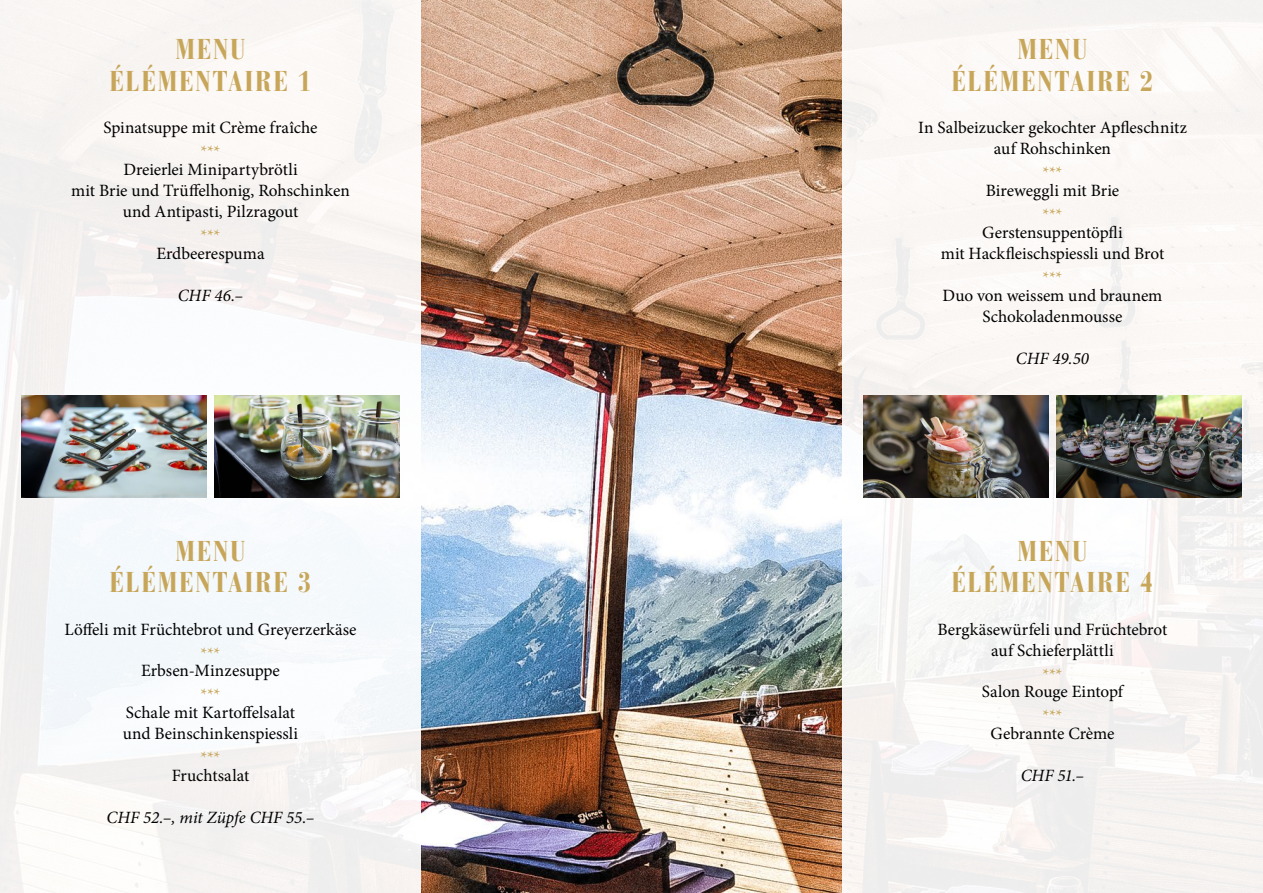
<style>
.page{position:relative;width:1263px;height:893px;background:#fff}
.page>*{position:absolute;margin:0;border:0;box-sizing:border-box;transform-origin:0 0}
.t1{font:700 condensed 28.5px/31.5px "Bauer Bodoni Std";letter-spacing:.065em;color:#c7a659;text-align:center}
.t2{font:17.25px/21px "Minion Pro";color:#000;text-align:center}
.t3{font:italic 17.25px "Minion Pro";letter-spacing:-.01em;color:#000}
.t4{font:17.25px "Minion Pro";color:#c7a659}
</style>
<div class="page">
<img style="left:421px;top:0;width:421px;height:893px">
<div style="left:0;top:0;width:421px;height:893px;background:#f7f7f6"></div>
<div style="left:842px;top:0;width:421px;height:893px;background:#f9f7f4"></div>
<img style="left:21px;top:395px;width:185px;height:102px">
<img style="left:863px;top:395px;width:185px;height:102px">
<img style="left:215px;top:395px;width:185px;height:102px">
<img style="left:1057px;top:395px;width:185px;height:102px">
<h1 class="t1" style="left:109px;top:34px;width:204px">MENU<br>ÉLÉMENTAIRE 1</h1>
<p class="t2" style="left:103px;top:117px;width:215px">Spinatsuppe mit Crème fraîche</p>
<p class="t4" style="left:200px;top:140px;width:22px">***</p>
<p class="t2" style="left:71px;top:159px;width:280px">Dreierlei Minipartybrötli<br>mit Brie und Trüffelhonig, Rohschinken und Antipasti, Pilzragout</p>
<p class="t4" style="left:200px;top:224px;width:22px">***</p>
<p class="t2" style="left:156px;top:243px;width:110px">Erdbeerespuma</p>
<p class="t3" style="left:178px;top:283px;width:67px">CHF 46.–</p>
<h1 class="t1" style="left:109px;top:536px;width:204px">MENU<br>ÉLÉMENTAIRE 3</h1>
<p class="t2" style="left:64px;top:619px;width:294px">Löffeli mit Früchtebrot und Greyerzerkäse</p>
<p class="t4" style="left:200px;top:641px;width:22px">***</p>
<p class="t2" style="left:141px;top:661px;width:140px">Erbsen-Minzesuppe</p>
<p class="t4" style="left:200px;top:683px;width:22px">***</p>
<p class="t2" style="left:123px;top:702px;width:177px;text-align:left">Schale mit Kartoffelsalat und Beinschinkenspiessli</p>
<p class="t4" style="left:200px;top:746px;width:22px">***</p>
<p class="t2" style="left:172px;top:765px;width:79px">Fruchtsalat</p>
<p class="t3" style="left:107px;top:806px;width:209px">CHF 52.–, mit Züpfe CHF 55.–</p>
<h1 class="t1" style="left:951px;top:34px;width:204px">MENU<br>ÉLÉMENTAIRE 2</h1>
<p class="t2" style="left:918px;top:117px;width:270px">In Salbeizucker gekochter Apfleschnitz auf Rohschinken</p>
<p class="t4" style="left:1042px;top:161px;width:22px">***</p>
<p class="t2" style="left:986px;top:180px;width:135px">Bireweggli mit Brie</p>
<p class="t4" style="left:1042px;top:203px;width:22px">***</p>
<p class="t2" style="left:941px;top:222px;width:225px">Gerstensuppentöpfli<br>mit Hackfleischspiessli und Brot</p>
<p class="t4" style="left:1042px;top:266px;width:22px">***</p>
<p class="t2" style="left:943px;top:285px;width:221px">Duo von weissem und braunem<br>Schokoladenmousse</p>
<p class="t3" style="left:1016px;top:346px;width:75px">CHF 49.50</p>
<h1 class="t1" style="left:951px;top:536px;width:204px">MENU<br>ÉLÉMENTAIRE 4</h1>
<p class="t2" style="left:937px;top:619px;width:231px">Bergkäsewürfeli und Früchtebrot auf Schieferplättli</p>
<p class="t4" style="left:1042px;top:662px;width:22px">***</p>
<p class="t2" style="left:982px;top:682px;width:143px">Salon Rouge Eintopf</p>
<p class="t4" style="left:1042px;top:704px;width:22px">***</p>
<p class="t2" style="left:990px;top:723px;width:125px">Gebrannte Crème</p>
<p class="t3" style="left:1021px;top:764px;width:65px">CHF 51.–</p>
</div>
